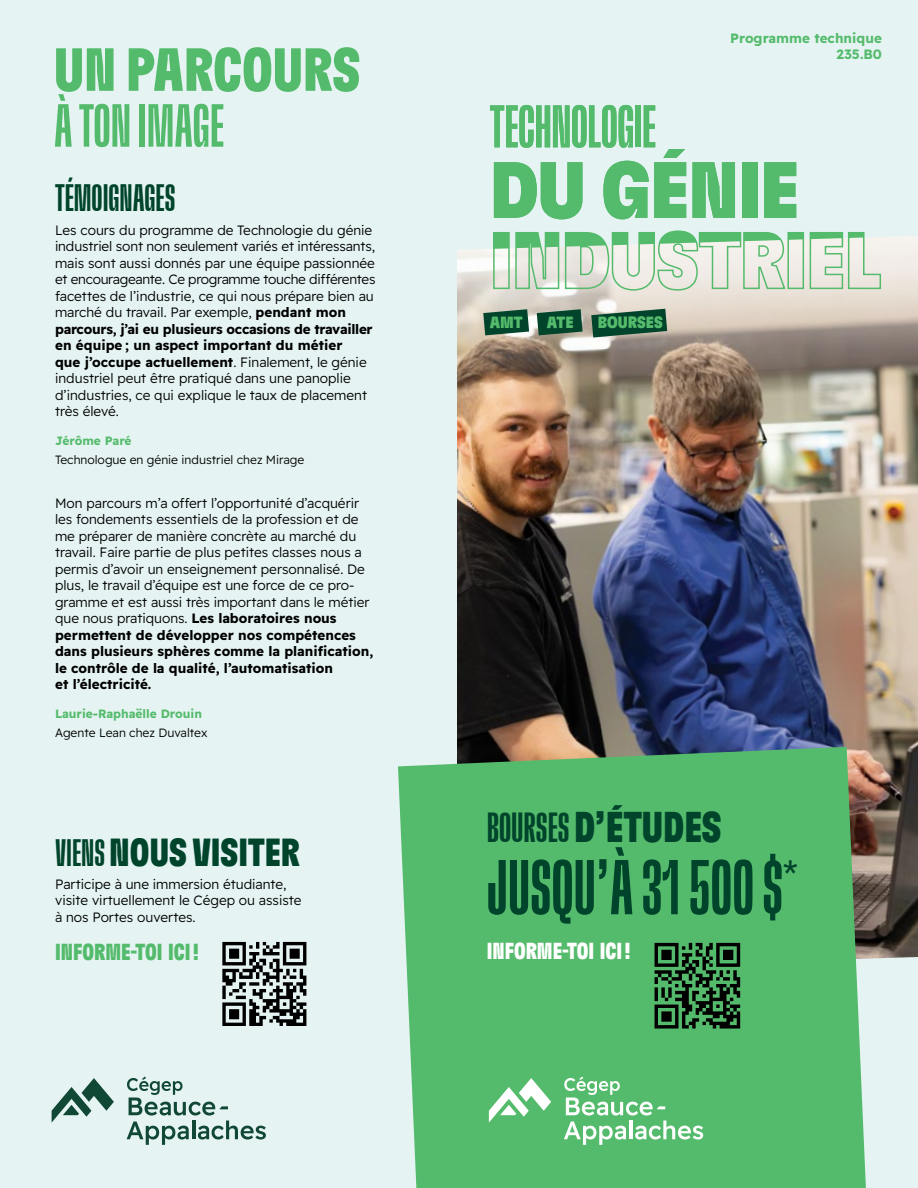
<style>
.page{position:relative;width:918px;height:1188px;background:#e5f4f3}
.page>*{position:absolute;margin:0;border:0;box-sizing:border-box;transform-origin:0 0}
.t1{font:79.5px/70.5px "GT Flexa Cn Bl";letter-spacing:-.015em;color:#55bb6c}
.t2{font:77.55px "GT Flexa X Cm Md";color:#00452b}
.t3{font:60.75px "GT Flexa Cm Bl";color:#55bb6c}
.t4{font:60.75px "GT Flexa X Cm Md";color:#55bb6c}
.t5{font:60px "GT Flexa X Cm Md";letter-spacing:-.01em;color:#55bb6c}
.t6{font:42.9px "GT Flexa Cm Bl";color:#00452b}
.t7{font:39px "GT Flexa Cm Bl";color:#00452b}
.t8{font:39px "GT Flexa X Cm Md";color:#00452b}
.t9{font:23.1px "GT Flexa Cm Bl";color:#fff}
.t10{font:23.1px "GT Flexa Cm Bl";color:#55bb6c}
.t11{font:16.5px "GT Flexa Cn Bl";color:#55bb6c}
.t12{font:300 13.5px/16.5px "Readex Pro";color:#000}
.t13{font:700 13.5px/16.5px "Readex Pro";color:#55bb6c;text-align:right}
.t14{font:300 12px "Readex Pro";color:#000}
.t15{font:700 12px "Readex Pro";color:#55bb6c}
.s1{font-weight:700}
.s2{font-family:"GT Flexa X Cm Md"}
</style>
<div class="page">
<img style="left:457px;top:236px;width:461px;height:723px">
<svg style="left:398px;top:747px;width:468px;height:441px;fill:#55bb6c"></svg>
<svg style="left:564px;top:1077px;width:139px;height:68px"></svg>
<svg style="left:489px;top:1078px;width:62px;height:45px"></svg>
<svg style="left:127px;top:1077px;width:139px;height:68px"></svg>
<svg style="left:52px;top:1078px;width:62px;height:44px"></svg>
<svg style="left:222px;top:942px;width:84px;height:84px"></svg>
<svg style="left:655px;top:943px;width:85px;height:86px"></svg>
<svg style="left:537px;top:309px;width:46px;height:26px"></svg>
<svg style="left:483px;top:309px;width:46px;height:26px"></svg>
<svg style="left:591px;top:309px;width:76px;height:28px"></svg>
<p class="t13" style="left:730px;top:30px;width:153px">Programme technique<br>235.B0</p>
<h3 class="t3" style="left:54px;top:33px;width:308px">UN PARCOURS</h3>
<h3 class="t4" style="left:54px;top:91px;width:172px">À TON IMAGE</h3>
<h3 class="t5" style="left:490px;top:93px;width:168px">TECHNOLOGIE</h3>
<h1 class="t1" style="left:490px;top:153px;width:393px">DU GÉNIE<br>INDUSTRIEL</h1>
<p class="t11" style="left:490px;top:312px;width:35px">AMT</p>
<p class="t11" style="left:547px;top:312px;width:28px">ATE</p>
<p class="t11" style="left:598px;top:312px;width:67px">BOURSES</p>
<h3 class="t8" style="left:55px;top:176px;width:122px">TÉMOIGNAGES</h3>
<p class="t12" style="left:55px;top:222px;width:322px">Les cours du programme de Technologie du génie industriel sont non seulement variés et intéressants, mais sont aussi donnés par une équipe passionnée et encourageante. Ce programme touche différentes facettes de l’industrie, ce qui nous prépare bien au marché du travail. Par exemple, <span class="s1">pendant mon parcours, j’ai eu plusieurs occasions de travailler en équipe ; un aspect important du métier<br>que j’occupe actuellement</span>. Finalement, le génie industriel peut être pratiqué dans une panoplie d’industries, ce qui explique le taux de placement très élevé.</p>
<p class="t15" style="left:55px;top:434px;width:78px">Jérôme Paré</p>
<p class="t14" style="left:55px;top:453px;width:251px">Technologue en génie industriel chez Mirage</p>
<p class="t12" style="left:55px;top:495px;width:320px">Mon parcours m’a offert l’opportunité d’acquérir les fondements essentiels de la profession et de me préparer de manière concrète au marché du travail. Faire partie de plus petites classes nous a permis d’avoir un enseignement personnalisé. De plus, le travail d’équipe est une force de ce pro&shy;gramme et est aussi très important dans le métier que nous pratiquons. <span class="s1">Les laboratoires nous permettent de développer nos compétences dans plusieurs sphères comme la planification, le contrôle de la qualité, l’automatisation<br>et l’électricité.</span></p>
<p class="t15" style="left:55px;top:706px;width:148px">Laurie-Raphaëlle Drouin</p>
<p class="t14" style="left:55px;top:726px;width:154px">Agente Lean chez Duvaltex</p>
<h3 class="t7" style="left:55px;top:828px;width:246px"><span class="s2">VIENS</span> NOUS VISITER</h3>
<p class="t12" style="left:55px;top:876px;width:248px">Participe à une immersion étudiante, visite virtuellement le Cégep ou assiste à nos Portes ouvertes.</p>
<h3 class="t10" style="left:55px;top:938px;width:146px">INFORME-TOI ICI !</h3>
<h3 class="t6" style="left:487px;top:801px;width:236px"><span class="s2">BOURSES</span> D’ÉTUDES</h3>
<h2 class="t2" style="left:487px;top:844px;width:313px">JUSQU’À 31 500 $<sup>*</sup></h2>
<h3 class="t9" style="left:487px;top:937px;width:146px">INFORME-TOI ICI !</h3>
</div>
